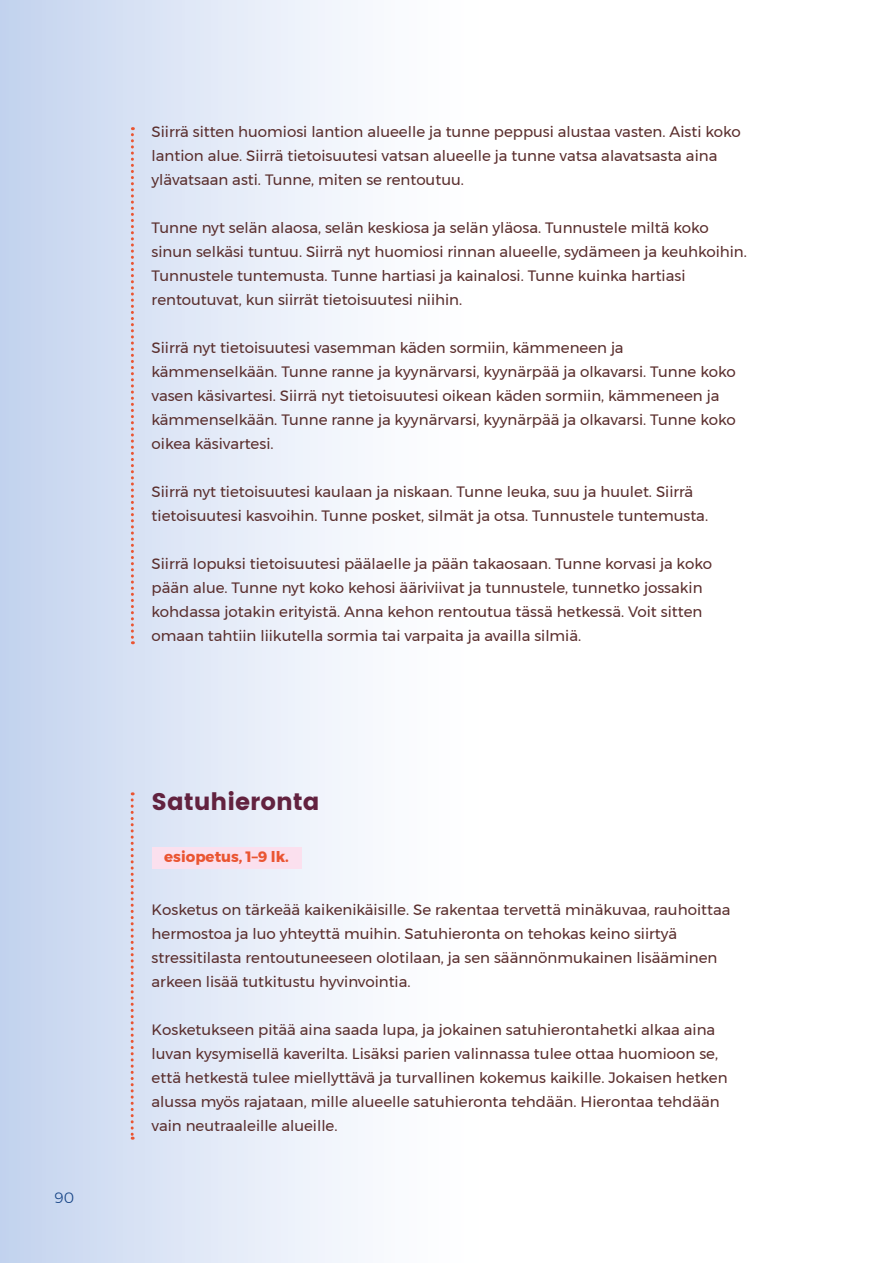
<style>
.page{position:relative;width:893px;height:1263px;background:#fff}
.page>*{position:absolute;margin:0;border:0;box-sizing:border-box;transform-origin:0 0}
.Valiotsikko{font:24px "Poppins";color:#62223f}
.Leipateksti{font:15px/24px "Montserrat";color:#5a2e2d}
.Leipateksti-2{font:700 15px "Montserrat";color:#ea5532}
.t1{font:300 15px "Montserrat";color:#154385}
</style>
<div class="page">
<svg style="left:0;top:0;width:358px;height:1263px"></svg>
<svg style="left:131px;top:127px;width:3px;height:517px;background:#ddacab"></svg>
<svg style="left:131px;top:792px;width:3px;height:348px"></svg>
<div style="left:152px;top:848px;width:150px;height:21px;background:#fbe0ee"></div>
<p class="t1" style="left:54px;top:1186px;width:22px">90</p>
<p class="Leipateksti" style="left:152px;top:120px;width:591px">Siirrä sitten huomiosi lantion alueelle ja tunne peppusi alustaa vasten. Aisti koko lantion alue. Siirrä tietoisuutesi vatsan alueelle ja tunne vatsa alavatsasta aina ylävatsaan asti. Tunne, miten se rentoutuu.</p>
<p class="Leipateksti" style="left:152px;top:216px;width:597px">Tunne nyt selän alaosa, selän keskiosa ja selän yläosa. Tunnustele miltä koko sinun selkäsi tuntuu. Siirrä nyt huomiosi rinnan alueelle, sydämeen ja keuhkoihin.<br>Tunnustele tuntemusta. Tunne hartiasi ja kainalosi. Tunne kuinka hartiasi rentoutuvat, kun siirrät tietoisuutesi niihin.</p>
<p class="Leipateksti" style="left:152px;top:336px;width:586px">Siirrä nyt tietoisuutesi vasemman käden sormiin, kämmeneen ja kämmenselkään. Tunne ranne ja kyynärvarsi, kyynärpää ja olkavarsi. Tunne koko vasen käsivartesi. Siirrä nyt tietoisuutesi oikean käden sormiin, kämmeneen ja kämmenselkään. Tunne ranne ja kyynärvarsi, kyynärpää ja olkavarsi. Tunne koko oikea käsivartesi.</p>
<p class="Leipateksti" style="left:152px;top:480px;width:558px">Siirrä nyt tietoisuutesi kaulaan ja niskaan. Tunne leuka, suu ja huulet. Siirrä tietoisuutesi kasvoihin. Tunne posket, silmät ja otsa. Tunnustele tuntemusta.</p>
<p class="Leipateksti" style="left:152px;top:552px;width:562px">Siirrä lopuksi tietoisuutesi päälaelle ja pään takaosaan. Tunne korvasi ja koko pään alue. Tunne nyt koko kehosi ääriviivat ja tunnustele, tunnetko jossakin kohdassa jotakin erityistä. Anna kehon rentoutua tässä hetkessä. Voit sitten omaan tahtiin liikutella sormia tai varpaita ja availla silmiä.</p>
<p class="Valiotsikko" style="left:152px;top:788px;width:170px">Satuhieronta</p>
<p class="Leipateksti-2" style="left:164px;top:845px;width:126px">esiopetus, 1–9 lk.</p>
<p class="Leipateksti" style="left:152px;top:897px;width:580px">Kosketus on tärkeää kaikenikäisille. Se rakentaa tervettä minäkuvaa, rauhoittaa hermostoa ja luo yhteyttä muihin. Satuhieronta on tehokas keino siirtyä stressitilasta rentoutuneeseen olotilaan, ja sen säännönmukainen lisääminen arkeen lisää tutkitustu hyvinvointia.</p>
<p class="Leipateksti" style="left:152px;top:1017px;width:578px">Kosketukseen pitää aina saada lupa, ja jokainen satuhierontahetki alkaa aina luvan kysymisellä kaverilta. Lisäksi parien valinnassa tulee ottaa huomioon se, että hetkestä tulee miellyttävä ja turvallinen kokemus kaikille. Jokaisen hetken alussa myös rajataan, mille alueelle satuhieronta tehdään. Hierontaa tehdään vain neutraaleille alueille.</p>
</div>
